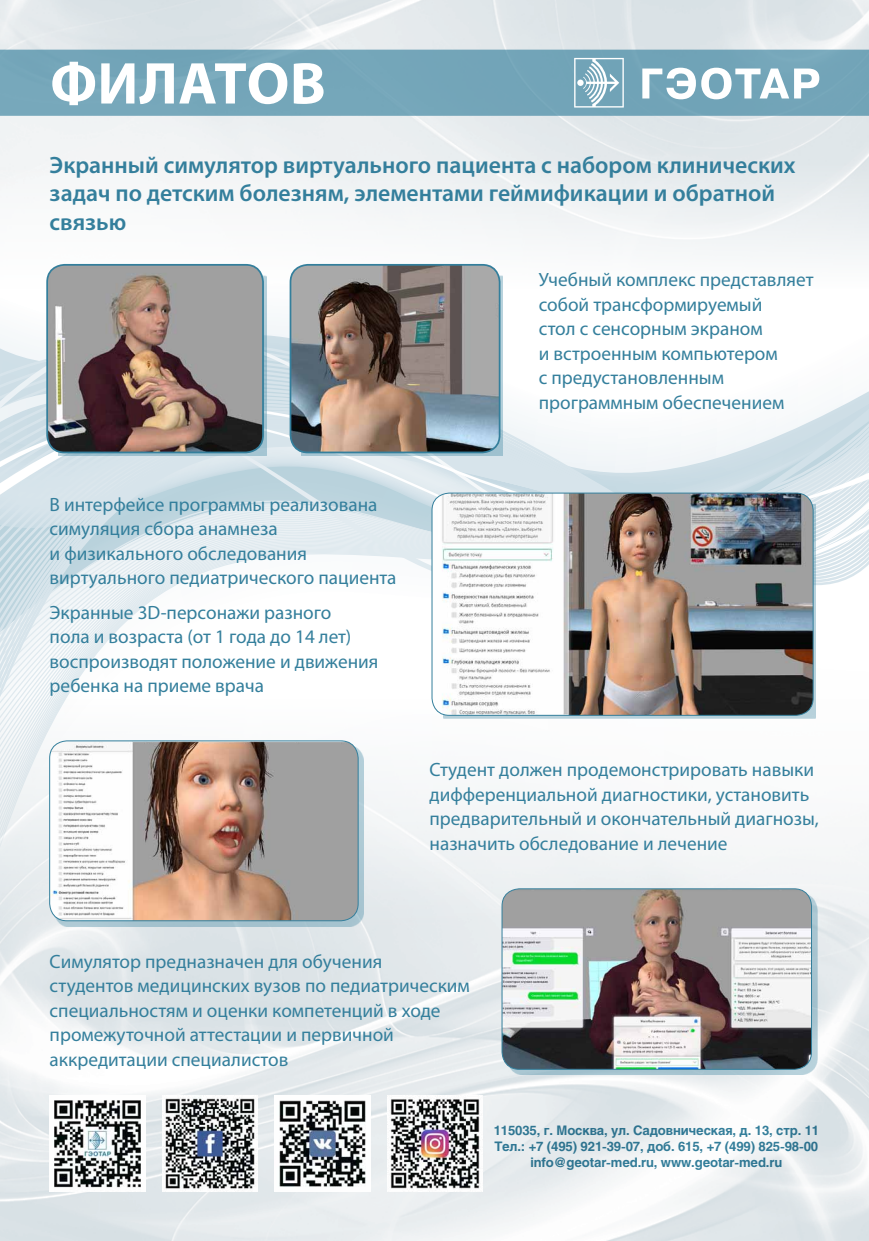
<style>
.page{position:relative;width:869px;height:1241px;background:#fff}
.page>*{position:absolute;margin:0;border:0;box-sizing:border-box;transform-origin:0 0}
.t1{font:700 59.5px "Myriad Pro";letter-spacing:.005em;color:#fff}
.t2{font:600 23.62px/28.3px "Myriad Pro";color:#347f9c}
.t3{font:19.25px/24.5px "Myriad Pro";color:#347f9c}
.t4{font:700 12.95px/15.9px "Helios";letter-spacing:-.01em;color:#347f9c;text-align:center}
</style>
<div class="page">
<svg style="left:0;top:289px;width:816px;height:410px"></svg>
<svg style="left:0;top:298px;width:868px;height:294px"></svg>
<svg style="left:0;top:416px;width:868px;height:159px"></svg>
<img style="left:0;top:699px;width:868px;height:541px">
<div style="left:0;top:50px;width:868px;height:66px;background:#73a5b9"></div>
<svg style="left:574px;top:58px;width:49px;height:49px"></svg>
<svg style="left:642px;top:68px;width:177px;height:31px"></svg>
<img style="left:50px;top:1095px;width:95px;height:96px">
<img style="left:162px;top:1095px;width:95px;height:96px">
<img style="left:275px;top:1095px;width:95px;height:96px">
<img style="left:387px;top:1095px;width:95px;height:96px">
<div style="left:301px;top:275px;width:201px;height:180px;background:#347f9c;opacity:.35"></div>
<img style="left:290px;top:265px;width:209px;height:187px">
<div style="left:289px;top:264px;width:211px;height:189px;border:2px solid #347f9c;border-radius:17px"></div>
<img style="left:432px;top:493px;width:380px;height:222px">
<div style="left:431px;top:492px;width:382px;height:223px;border:1px solid #347f9c;border-radius:17px"></div>
<div style="left:54px;top:745px;width:309px;height:181px;background:#347f9c;opacity:.35"></div>
<img style="left:50px;top:740px;width:308px;height:180px">
<div style="left:49px;top:740px;width:309px;height:181px;border:1px solid #347f9c;border-radius:17px"></div>
<div style="left:58px;top:275px;width:208px;height:180px;background:#347f9c;opacity:.35"></div>
<img style="left:47px;top:265px;width:216px;height:187px">
<div style="left:46px;top:264px;width:218px;height:189px;border:2px solid #347f9c;border-radius:17px"></div>
<div style="left:506px;top:893px;width:310px;height:181px;background:#347f9c;opacity:.35"></div>
<img style="left:502px;top:888px;width:309px;height:181px">
<div style="left:501px;top:888px;width:310px;height:181px;border:1px solid #347f9c;border-radius:17px"></div>
<p class="t1" style="left:50px;top:45px;width:277px">ФИЛАТОВ</p>
<p class="t2" style="left:50px;top:150px;width:747px">Экранный симулятор виртуального пациента с набором клинических задач по детским болезням, элементами геймификации и обратной связью</p>
<p class="t3" style="left:50px;top:491px;width:348px">В интерфейсе программы реализована симуляция сбора анамнеза<br>и физикального обследования виртуального педиатрического пациента</p>
<p class="t3" style="left:50px;top:599px;width:330px">Экранные 3D-персонажи разного<br>пола и возраста (от 1 года до 14 лет) воспроизводят положение и движения ребенка на приеме врача</p>
<p class="t3" style="left:538px;top:267px;width:276px">Учебный комплекс представляет собой трансформируемый<br>стол с сенсорным экраном<br>и встроенным компьютером<br>с предустановленным программным обеспечением</p>
<p class="t3" style="left:429px;top:757px;width:391px">Студент должен продемонстрировать навыки дифференциальной диагностики, установить предварительный и окончательный диагнозы, назначить обследование и лечение</p>
<p class="t3" style="left:50px;top:948px;width:421px">Симулятор предназначен для обучения студентов медицинских вузов по педиатрическим специальностям и оценки компетенций в ходе промежуточной аттестации и первичной аккредитации специалистов</p>
<p class="t4" style="left:493px;top:1122px;width:327px">115035, г. Москва, ул. Садовническая, д. 13, стр. 11<br>Тел.: +7 (495) 921-39-07, доб. 615, +7 (499) 825-98-00 info@geotar-med.ru, www.geotar-med.ru</p>
</div>
